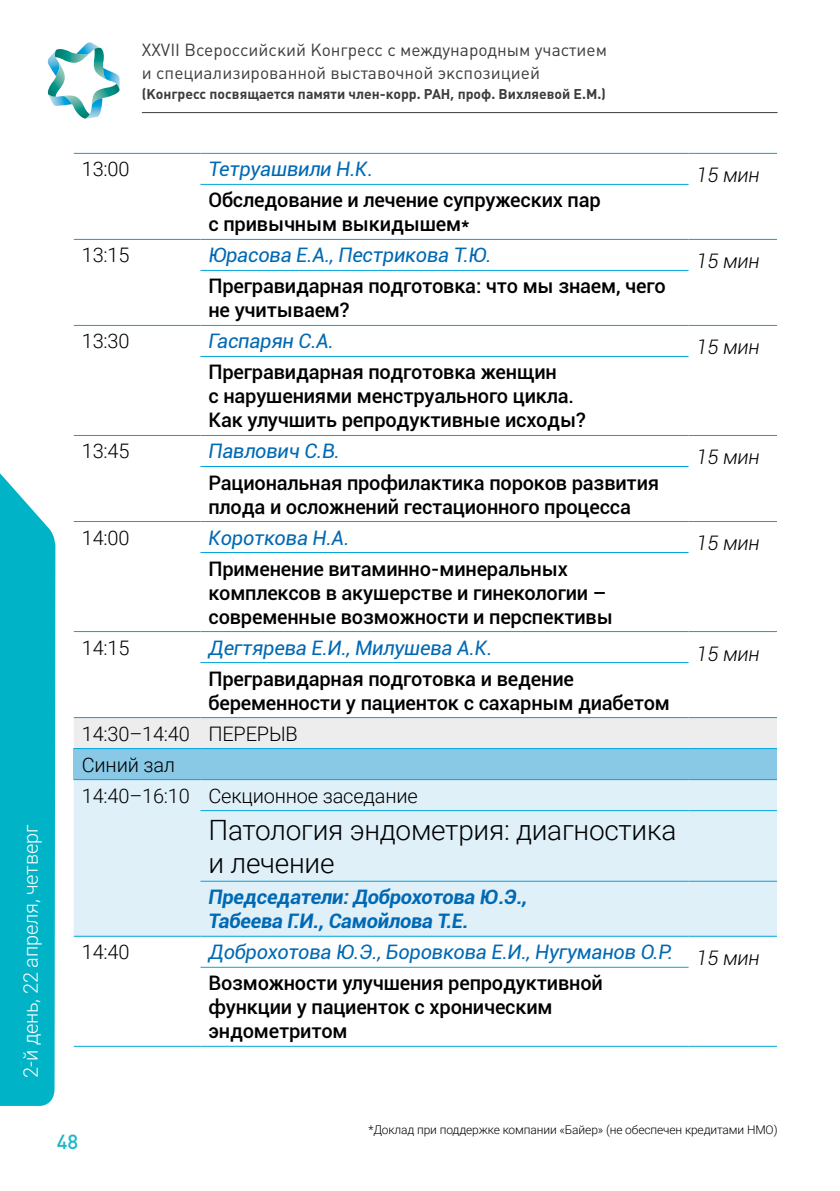
<style>
.page{position:relative;width:840px;height:1191px;background:#fff}
.page>*{position:absolute;margin:0;border:0;box-sizing:border-box;transform-origin:0 0}
.t1{font:300 28px/33.6px "Roboto";letter-spacing:-.01em;color:#000}
.t2{font:20.2px "Plumb Medium C";color:#1db7c9}
.t3{font:500 20px/24px "Roboto";letter-spacing:-.01em;color:#000}
.t4{font:italic 20px/31px "Roboto";letter-spacing:-.01em;color:#0069b4}
.t5{font:300 20px/31px "Roboto";letter-spacing:-.01em;color:#000}
.t6{font:italic 700 20px/24px "Roboto";letter-spacing:-.01em;color:#0069b4}
.t7{font:italic 300 20px "Roboto";letter-spacing:-.01em;color:#000}
.t8{font:300 20px "Roboto";letter-spacing:-.01em;color:#fff}
.t9{font:17.2px/23px "Plumb C";color:#3c3c3b}
.t10{font:700 14px "Plumb C";color:#3c3c3b}
.t11{font:300 12px "Roboto";letter-spacing:-.01em;color:#000}
.s1{font-weight:300;color:#000}
.s2{font-weight:500;font-style:normal;color:#000}
</style>
<div class="page">
<svg style="left:47px;top:42px;width:73px;height:77px"></svg>
<div style="left:0;top:473px;width:55px;height:633px;background:#00b3c6"></div>
<hr style="left:142px;top:112px;width:635px;height:1px;background:#3c3c3b">
<div style="left:74px;top:718px;width:702px;height:30px;background:#ededed"></div>
<div style="left:74px;top:748px;width:702px;height:31px;background:#89c9e6"></div>
<div style="left:74px;top:780px;width:702px;height:156px;background:#e0f0f9"></div>
<hr style="left:74px;top:153px;width:126px;height:1px;background:#00a6db">
<hr style="left:200px;top:153px;width:488px;height:1px;background:#00a6db">
<hr style="left:688px;top:153px;width:88px;height:1px;background:#00a6db">
<hr style="left:74px;top:239px;width:126px;height:1px;background:#00a6db">
<hr style="left:200px;top:184px;width:488px;height:1px;background:#00a6db">
<hr style="left:688px;top:239px;width:88px;height:1px;background:#00a6db">
<hr style="left:200px;top:239px;width:488px;height:1px;background:#00a6db">
<hr style="left:74px;top:325px;width:126px;height:1px;background:#00a6db">
<hr style="left:200px;top:270px;width:488px;height:1px;background:#00a6db">
<hr style="left:688px;top:325px;width:88px;height:1px;background:#00a6db">
<hr style="left:200px;top:325px;width:488px;height:1px;background:#00a6db">
<hr style="left:74px;top:435px;width:126px;height:1px;background:#00a6db">
<hr style="left:200px;top:356px;width:488px;height:1px;background:#00a6db">
<hr style="left:688px;top:435px;width:88px;height:1px;background:#00a6db">
<hr style="left:200px;top:435px;width:488px;height:1px;background:#00a6db">
<hr style="left:74px;top:521px;width:126px;height:1px;background:#00a6db">
<hr style="left:200px;top:466px;width:488px;height:1px;background:#00a6db">
<hr style="left:688px;top:521px;width:88px;height:1px;background:#00a6db">
<hr style="left:200px;top:521px;width:488px;height:1px;background:#00a6db">
<hr style="left:74px;top:631px;width:126px;height:1px;background:#00a6db">
<hr style="left:200px;top:552px;width:488px;height:1px;background:#00a6db">
<hr style="left:688px;top:631px;width:88px;height:1px;background:#00a6db">
<hr style="left:200px;top:631px;width:488px;height:1px;background:#00a6db">
<hr style="left:74px;top:717px;width:126px;height:1px;background:#00a6db">
<hr style="left:200px;top:662px;width:488px;height:1px;background:#00a6db">
<hr style="left:688px;top:717px;width:88px;height:1px;background:#00a6db">
<hr style="left:200px;top:717px;width:488px;height:1px;background:#00a6db">
<hr style="left:74px;top:936px;width:126px;height:1px;background:#00a6db">
<hr style="left:200px;top:810px;width:488px;height:1px;background:#00a6db">
<hr style="left:688px;top:810px;width:88px;height:1px;background:#00a6db">
<hr style="left:200px;top:881px;width:488px;height:1px;background:#00a6db">
<hr style="left:688px;top:881px;width:88px;height:1px;background:#00a6db">
<hr style="left:200px;top:936px;width:488px;height:1px;background:#00a6db">
<hr style="left:688px;top:936px;width:88px;height:1px;background:#00a6db">
<hr style="left:74px;top:1046px;width:126px;height:1px;background:#00a6db">
<hr style="left:200px;top:967px;width:488px;height:1px;background:#00a6db">
<hr style="left:688px;top:1046px;width:88px;height:1px;background:#00a6db">
<hr style="left:200px;top:1046px;width:488px;height:1px;background:#00a6db">
<hr style="left:74px;top:748px;width:126px;height:1px;background:#00a6db">
<hr style="left:200px;top:748px;width:488px;height:1px;background:#00a6db">
<hr style="left:688px;top:748px;width:88px;height:1px;background:#00a6db">
<hr style="left:74px;top:779px;width:126px;height:1px;background:#00a6db">
<hr style="left:200px;top:779px;width:488px;height:1px;background:#00a6db">
<hr style="left:688px;top:779px;width:88px;height:1px;background:#00a6db">
<p class="t9" style="left:142px;top:38px;width:466px">XXVII Всероссийский Конгресс c международным участием и специализированной выставочной экспозицией</p>
<p class="t10" style="left:142px;top:86px;width:465px">(Конгресс посвящается памяти член-корр. РАН, проф. Вихляевой Е.М.)</p>
<p class="t8" style="left:17px;top:1077px;width:254px;rotate:-90deg">2-й день, 22 апреля, четверг</p>
<p class="t5" style="left:82px;top:153px;width:49px">13:00</p>
<p class="t4" style="left:208px;top:153px;width:166px">Тетруашвили Н.К.</p>
<p class="t7" style="left:696px;top:161px;width:64px">15 мин</p>
<p class="t3" style="left:208px;top:187px;width:393px">Обследование и лечение супружеских пар с привычным выкидышем*</p>
<p class="t5" style="left:82px;top:239px;width:49px">13:15</p>
<p class="t4" style="left:208px;top:239px;width:284px">Юрасова Е.А., Пестрикова Т.Ю.</p>
<p class="t7" style="left:696px;top:247px;width:64px">15 мин</p>
<p class="t3" style="left:208px;top:273px;width:458px">Прегравидарная подготовка: что мы знаем, чего не учитываем?</p>
<p class="t5" style="left:82px;top:325px;width:49px">13:30</p>
<p class="t4" style="left:208px;top:325px;width:127px">Гаспарян С.А.</p>
<p class="t7" style="left:696px;top:333px;width:64px">15 мин</p>
<p class="t3" style="left:208px;top:359px;width:378px">Прегравидарная подготовка женщин<br>с нарушениями менструального цикла.<br>Как улучшить репродуктивные исходы?</p>
<p class="t5" style="left:82px;top:435px;width:49px">13:45</p>
<p class="t4" style="left:208px;top:435px;width:133px">Павлович С.В.</p>
<p class="t7" style="left:696px;top:443px;width:64px">15 мин</p>
<p class="t3" style="left:208px;top:469px;width:452px">Рациональная профилактика пороков развития плода и осложнений гестационного процесса</p>
<p class="t5" style="left:82px;top:521px;width:49px">14:00</p>
<p class="t4" style="left:208px;top:521px;width:142px">Короткова Н.А.</p>
<p class="t7" style="left:696px;top:529px;width:64px">15 мин</p>
<p class="t3" style="left:208px;top:555px;width:406px">Применение витаминно-минеральных комплексов в акушерстве и гинекологии – современные возможности и перспективы</p>
<p class="t5" style="left:82px;top:631px;width:49px">14:15</p>
<p class="t4" style="left:208px;top:631px;width:285px">Дегтярева Е.И., Милушева А.К.</p>
<p class="t7" style="left:696px;top:639px;width:64px">15 мин</p>
<p class="t3" style="left:208px;top:665px;width:462px">Прегравидарная подготовка и ведение беременности у пациенток с сахарным диабетом</p>
<p class="t5" style="left:82px;top:717px;width:337px">14:30–14:40 ПЕРЕРЫВ<br>Синий зал<br>14:40–16:10 Секционное заседание</p>
<h1 class="t1" style="left:208px;top:812px;width:469px">Патология эндометрия: диагностика и лечение</h1>
<p class="t6" style="left:208px;top:884px;width:320px">Председатели: Доброхотова Ю.Э.,<br>Табеева Г.И., Самойлова Т.Е.</p>
<p class="t5" style="left:82px;top:936px;width:49px">14:40</p>
<p class="t4" style="left:208px;top:936px;width:552px">Доброхотова Ю.Э., Боровкова Е.И., Нугуманов О.Р. <span class="s1">15 мин<br></span><span class="s2">Возможности улучшения репродуктивной</span></p>
<p class="t3" style="left:208px;top:994px;width:345px">функции у пациенток с хроническим эндометритом</p>
<p class="t2" style="left:57px;top:1129px;width:23px">48</p>
<p class="t11" style="left:368px;top:1121px;width:410px">*Доклад при поддержке компании «Байер» (не обеспечен кредитами НМО)</p>
</div>
